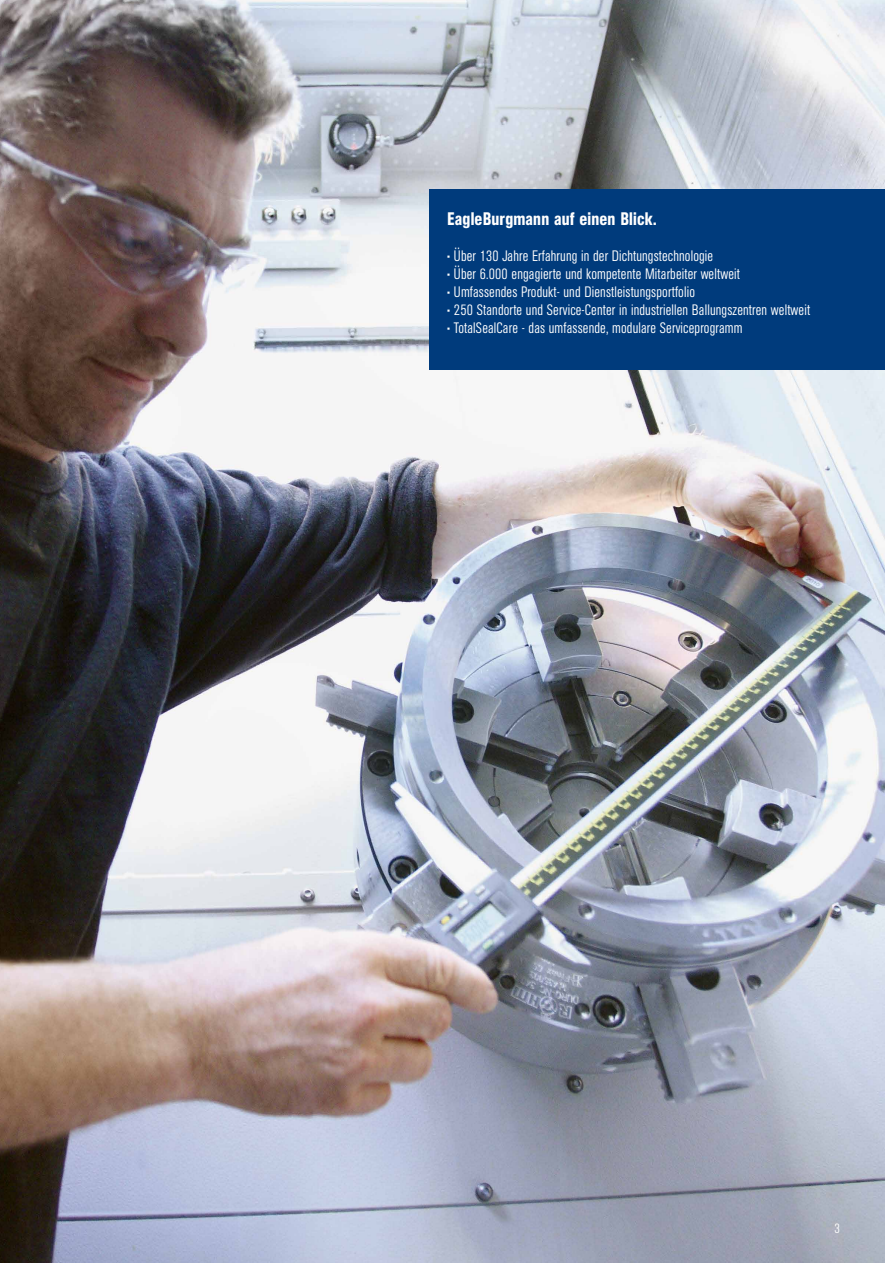
<style>
.page{position:relative;width:885px;height:1263px;background:#fff}
.page>*{position:absolute;margin:0;border:0;box-sizing:border-box;transform-origin:0 0}
.t1{font:500 condensed 18px "AG Book Pro";letter-spacing:.01em;color:#fff}
.t2{font:300 condensed 15px "AG Book Pro";letter-spacing:.01em;color:#fff}
.t3{font:300 condensed 13.5px "AG Book Pro";color:#fff}
</style>
<div class="page">
<img style="left:0;top:0;width:884px;height:1263px">
<div style="left:429px;top:189px;width:455px;height:180px;background:#003b7c"></div>
<p class="t1" style="left:447px;top:207px;width:211px">EagleBurgmann auf einen Blick.</p>
<p class="t2" style="left:447px;top:246px;width:267px">• Über 130 Jahre Erfahrung in der Dichtungstechnologie</p>
<p class="t2" style="left:447px;top:264px;width:294px">• Über 6.000 engagierte und kompetente Mitarbeiter weltweit</p>
<p class="t2" style="left:447px;top:282px;width:249px">• Umfassendes Produkt- und Dienstleistungsportfolio</p>
<p class="t2" style="left:447px;top:300px;width:364px">• 250 Standorte und Service-Center in industriellen Ballungszentren weltweit</p>
<p class="t2" style="left:447px;top:318px;width:297px">• TotalSealCare - das umfassende, modulare Serviceprogramm</p>
<p class="t3" style="left:834px;top:1220px;width:7px">3</p>
</div>
